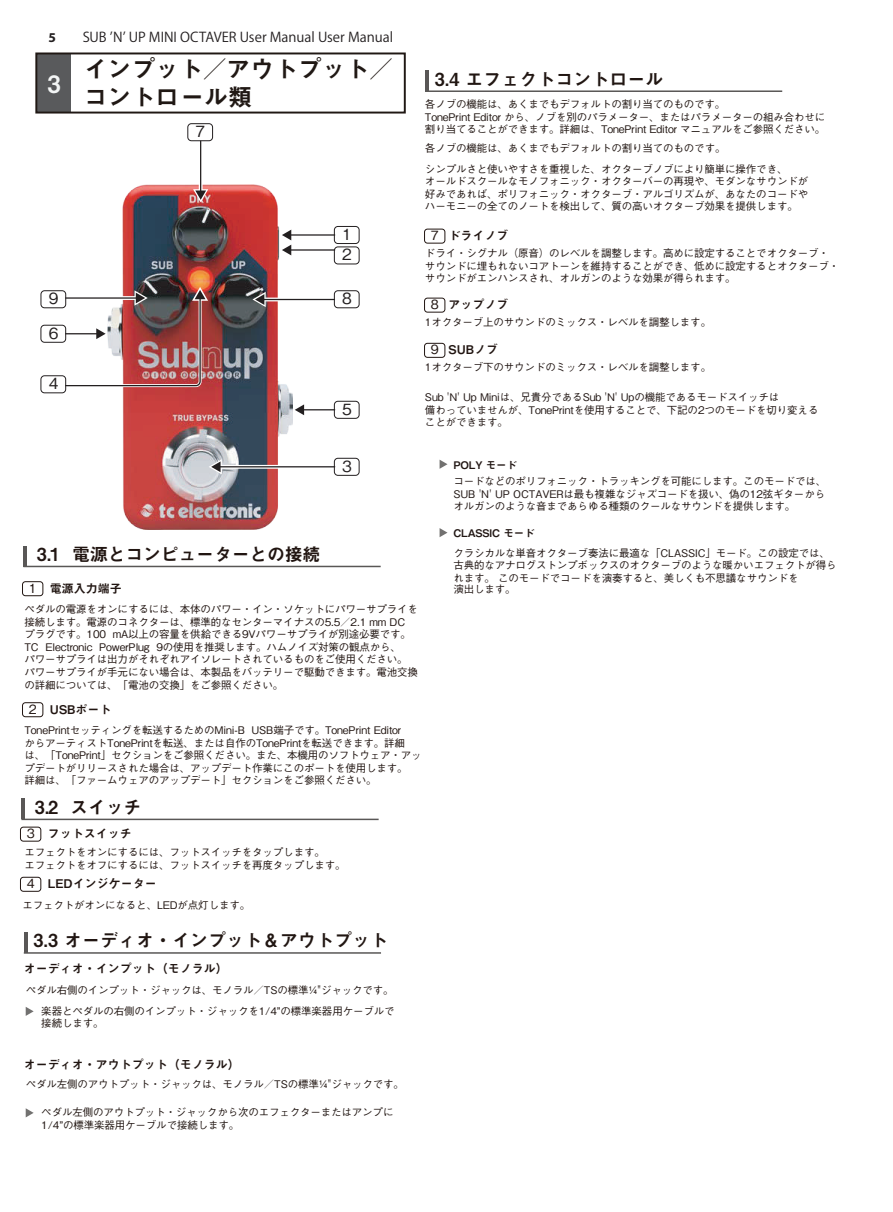
<style>
.page{position:relative;width:893px;height:1212px;background:#fff}
.page>*{position:absolute;margin:0;border:0;box-sizing:border-box;transform-origin:0 0}
.t1{font:24px/28.8px "Midashi Go Pr 6 N MB31";letter-spacing:-.01em;color:#201814}
.t2{font:24px "Midashi Go Pr 6 N MB31";color:#f3f5f5}
.t3{font:18px "Midashi Go Pr 6 N MB31";color:#211612}
.t4{font:18px "Midashi Go Pr 6 N MB31";letter-spacing:-.015em;color:#211511}
.t5{font:500 15.45px/20.4px "Gothic BBB Pr 6 N";color:#231f20}
.t6{font:300 13.5px "Myriad Pro";color:#231f20}
.t7{font:700 13.5px "Myriad Pro";color:#231f20}
.t8{font:500 12.6px "Gothic BBB Pr 6 N";color:#211511}
.t9{font:12px "Midashi Go Pr 6 N MB31";color:#211511}
.t10{font:12px "Midashi Go Pr 6 N MB31";color:#211612}
.t11{font:500 10.5px/12.6px "Gothic BBB Pr 6 N";letter-spacing:-.015em;color:#211613}
.t12{font:500 10.5px/12.6px "Gothic BBB Pr 6 N";letter-spacing:-.015em;color:#211511}
.t13{font:500 10.5px/12.6px "Gothic BBB Pr 6 N";letter-spacing:-.015em;color:#211612}
.t14{font:10.5px "Midashi Go Pr 6 N MB31";letter-spacing:-.015em;color:#211613}
.s1{font-family:"Gothic BBB Pr 6 N";font-weight:500;font-size:12.6px}
</style>
<div class="page">
<img style="left:122px;top:185px;width:171px;height:345px">
<div style="left:217px;top:465px;width:120px;height:4px;border:3px solid #fff"></div>
<div style="left:261px;top:298px;width:75px;height:3px;border:3px solid #fff"></div>
<hr style="left:219px;top:466px;width:116px;height:1px;background:#231f20">
<svg style="left:206px;top:458px;width:18px;height:19px"></svg>
<hr style="left:263px;top:299px;width:71px;height:1px;background:#231f20">
<svg style="left:250px;top:290px;width:18px;height:18px"></svg>
<hr style="left:290px;top:249px;width:45px;height:2px;background:#231f20">
<hr style="left:290px;top:234px;width:45px;height:2px;background:#231f20">
<svg style="left:282px;top:230px;width:9px;height:25px"></svg>
<hr style="left:303px;top:409px;width:32px;height:1px;background:#231f20">
<svg style="left:295px;top:404px;width:9px;height:11px"></svg>
<img style="left:63px;top:284px;width:147px;height:105px">
<div style="left:199px;top:139px;width:4px;height:55px;border:3px solid #fff"></div>
<hr style="left:200px;top:141px;width:1px;height:51px;background:#231f20">
<svg style="left:192px;top:187px;width:19px;height:18px"></svg>
<div style="left:36px;top:53px;width:34px;height:60px;background:#595a5c"></div>
<div style="left:35px;top:52px;width:371px;height:62px;border:2px solid #201814"></div>
<div style="left:334px;top:226px;width:26px;height:18px;border:1px solid #231f20;border-radius:4px"></div>
<div style="left:334px;top:246px;width:26px;height:18px;border:1px solid #231f20;border-radius:4px"></div>
<div style="left:334px;top:458px;width:26px;height:18px;border:1px solid #231f20;border-radius:4px"></div>
<div style="left:40px;top:375px;width:26px;height:18px;border:1px solid #231f20;border-radius:4px"></div>
<div style="left:334px;top:401px;width:26px;height:18px;border:1px solid #231f20;border-radius:4px"></div>
<div style="left:40px;top:325px;width:26px;height:18px;border:1px solid #231f20;border-radius:4px"></div>
<div style="left:187px;top:123px;width:26px;height:18px;border:1px solid #231f20;border-radius:4px"></div>
<div style="left:334px;top:290px;width:26px;height:18px;border:1px solid #231f20;border-radius:4px"></div>
<div style="left:41px;top:290px;width:25px;height:18px;border:1px solid #231f20;border-radius:4px"></div>
<div style="left:424px;top:229px;width:21px;height:14px;border:1px solid #211511;border-radius:3px"></div>
<div style="left:424px;top:298px;width:21px;height:14px;border:1px solid #211511;border-radius:3px"></div>
<hr style="left:425px;top:70px;width:3px;height:21px;background:#595756">
<hr style="left:425px;top:90px;width:357px;height:2px;background:#595756">
<div style="left:424px;top:343px;width:21px;height:15px;border:1px solid #211511;border-radius:3px"></div>
<div style="left:22px;top:581px;width:21px;height:15px;border:1px solid #211511;border-radius:3px"></div>
<div style="left:22px;top:702px;width:21px;height:15px;border:1px solid #211511;border-radius:3px"></div>
<hr style="left:23px;top:546px;width:4px;height:20px;background:#595756">
<hr style="left:23px;top:566px;width:358px;height:1px;background:#595756">
<div style="left:20px;top:827px;width:21px;height:14px;border:1px solid #211511;border-radius:3px"></div>
<div style="left:20px;top:877px;width:21px;height:15px;border:1px solid #211511;border-radius:3px"></div>
<hr style="left:21px;top:798px;width:4px;height:21px;background:#595756">
<hr style="left:21px;top:819px;width:358px;height:1px;background:#595756">
<hr style="left:24px;top:932px;width:3px;height:21px;background:#595756">
<hr style="left:24px;top:952px;width:357px;height:2px;background:#595756">
<svg style="left:26px;top:1007px;width:8px;height:9px"></svg>
<svg style="left:26px;top:1108px;width:8px;height:9px"></svg>
<svg style="left:440px;top:460px;width:7px;height:9px"></svg>
<svg style="left:440px;top:528px;width:7px;height:9px"></svg>
<p class="t7" style="left:49px;top:29px;width:9px">5</p>
<p class="t6" style="left:83px;top:29px;width:312px">SUB ʼNʼ UP MINI OCTAVER User Manual User Manual</p>
<h1 class="t2" style="left:47px;top:65px;width:15px">3</h1>
<h1 class="t1" style="left:84px;top:53px;width:311px">インプット／アウトプット／コントロール類</h1>
<h3 class="t5" style="left:196px;top:120px;width:11px">7</h3>
<h3 class="t5" style="left:342px;top:223px;width:11px">1<br>2</h3>
<h3 class="t5" style="left:49px;top:287px;width:11px">9</h3>
<h3 class="t5" style="left:342px;top:287px;width:11px">8</h3>
<h3 class="t5" style="left:49px;top:322px;width:11px">6</h3>
<h3 class="t5" style="left:49px;top:372px;width:11px">4</h3>
<h3 class="t5" style="left:342px;top:398px;width:11px">5</h3>
<h3 class="t5" style="left:342px;top:455px;width:11px">3</h3>
<h2 class="t4" style="left:37px;top:540px;width:285px">3.1 電源とコンピューターとの接続</h2>
<p class="t9" style="left:29px;top:579px;width:94px"><span class="s1">1</span> 電源入力端子</p>
<h2 class="t3" style="left:435px;top:64px;width:230px">3.4 エフェクトコントロール</h2>
<p class="t13" style="left:425px;top:97px;width:302px">各ノブの機能は、あくまでもデフォルトの割り当てのものです。</p>
<p class="t13" style="left:425px;top:141px;width:302px">各ノブの機能は、あくまでもデフォルトの割り当てのものです。</p>
<p class="t11" style="left:425px;top:162px;width:385px">シンプルさと使いやすさを重視した、オクターブノブにより簡単に操作でき、<br>オールドスクールなモノフォニック・オクターバーの再現や、モダンなサウンドが好みであれば、ポリフォニック・オクターブ・アルゴリズムが、あなたのコードやハーモニーの全てのノートを検出して、質の高いオクターブ効果を提供します。</p>
<p class="t13" style="left:425px;top:110px;width:402px">TonePrint Editor から、ノブを別のパラメーター、またはパラメーターの組み合わせに割り当てることができます。詳細は、TonePrint Editor マニュアルをご参照ください。</p>
<p class="t8" style="left:431px;top:225px;width:9px">7</p>
<p class="t9" style="left:449px;top:226px;width:61px">ドライノブ</p>
<p class="t11" style="left:425px;top:246px;width:416px">ドライ・シグナル（原音）のレベルを調整します。高めに設定することでオクターブ・サウンドに埋もれないコアトーンを維持することができ、低めに設定するとオクターブ・サウンドがエンハンスされ、オルガンのような効果が得られます。</p>
<p class="t9" style="left:449px;top:295px;width:61px">アップノブ</p>
<p class="t11" style="left:425px;top:315px;width:288px">1オクターブ上のサウンドのミックス・レベルを調整します。</p>
<p class="t9" style="left:431px;top:340px;width:69px"><span class="s1">9</span> SUBノブ</p>
<p class="t11" style="left:425px;top:360px;width:288px">1オクターブ下のサウンドのミックス・レベルを調整します。</p>
<p class="t8" style="left:431px;top:294px;width:9px">8</p>
<p class="t11" style="left:425px;top:390px;width:395px">Sub 'N' Up Miniは、兄貴分であるSub 'N' Upの機能であるモードスイッチは<br>備わっていませんが、TonePrintを使用することで、下記の2つのモードを切り変えることができます。</p>
<p class="t14" style="left:453px;top:456px;width:65px">POLY モード</p>
<p class="t11" style="left:453px;top:474px;width:374px;text-align:justify">コードなどのポリフォニック・トラッキングを可能にします。このモードでは、SUB 'N' UP OCTAVERは最も複雑なジャズコードを扱い、偽の12弦ギターからオルガンのような音まであらゆる種類のクールなサウンドを提供します。</p>
<p class="t14" style="left:453px;top:525px;width:83px">CLASSIC モード</p>
<p class="t11" style="left:453px;top:546px;width:385px">クラシカルな単音オクターブ奏法に最適な「CLASSIC」モード。この設定では、古典的なアナログストンプボックスのオクターブのような暖かいエフェクトが得られます。 このモードでコードを演奏すると、美しくも不思議なサウンドを</p>
<p class="t11" style="left:453px;top:582px;width:64px">演出します。</p>
<p class="t12" style="left:24px;top:602px;width:395px">ペダルの電源をオンにするには、本体のパワー・イン・ソケットにパワーサプライを接続します。電源のコネクターは、標準的なセンターマイナスの5.5／2.1 mm DCプラグです。100 mA以上の容量を供給できる9Vパワーサプライが別途必要です。TC Electronic PowerPlug 9の使用を推奨します。ハムノイズ対策の観点から、<br>パワーサプライは出力がそれぞれアイソレートされているものをご使用ください。パワーサプライが手元にない場合は、本製品をバッテリーで駆動できます。電池交換の詳細については、「電池の交換」をご参照ください。</p>
<p class="t9" style="left:29px;top:700px;width:84px"><span class="s1">2</span> USBポート</p>
<p class="t12" style="left:24px;top:723px;width:399px">TonePrintセッティングを転送するためのMini-B USB端子です。TonePrint Editor<br>からアーティストTonePrintを転送、または自作のTonePrintを転送できます。詳細<br>は、「TonePrint」セクションをご参照ください。また、本機用のソフトウェア・アップデートがリリースされた場合は、アップデート作業にこのポートを使用します。<br>詳細は、「ファームウェアのアップデート」セクションをご参照ください。</p>
<h2 class="t4" style="left:35px;top:792px;width:108px">3.2 スイッチ</h2>
<p class="t9" style="left:27px;top:824px;width:106px"><span class="s1">3</span> フットスイッチ</p>
<p class="t12" style="left:24px;top:845px;width:323px">エフェクトをオンにするには、フットスイッチをタップします。<br>エフェクトをオフにするには、フットスイッチを再度タップします。</p>
<p class="t9" style="left:27px;top:874px;width:131px"><span class="s1">4</span> LEDインジケーター</p>
<p class="t12" style="left:22px;top:898px;width:229px">エフェクトがオンになると、LEDが点灯します。</p>
<h2 class="t3" style="left:34px;top:926px;width:356px">3.3 オーディオ・インプット＆アウトプット</h2>
<p class="t10" style="left:24px;top:959px;width:206px">オーディオ・インプット（モノラル）</p>
<p class="t13" style="left:26px;top:983px;width:369px">ペダル右側のインプット・ジャックは、モノラル／TSの標準¼"ジャックです。</p>
<p class="t13" style="left:41px;top:1004px;width:355px">楽器とペダルの右側のインプット・ジャックを1/4”の標準楽器用ケーブルで接続します。</p>
<p class="t10" style="left:24px;top:1055px;width:218px">オーディオ・アウトプット（モノラル）</p>
<p class="t13" style="left:26px;top:1077px;width:380px">ペダル左側のアウトプット・ジャックは、モノラル／TSの標準¼"ジャックです。</p>
<p class="t13" style="left:41px;top:1105px;width:354px">ペダル左側のアウトプット・ジャックから次のエフェクターまたはアンプに<br>1/4”の標準楽器用ケーブルで接続します。</p>
</div>
